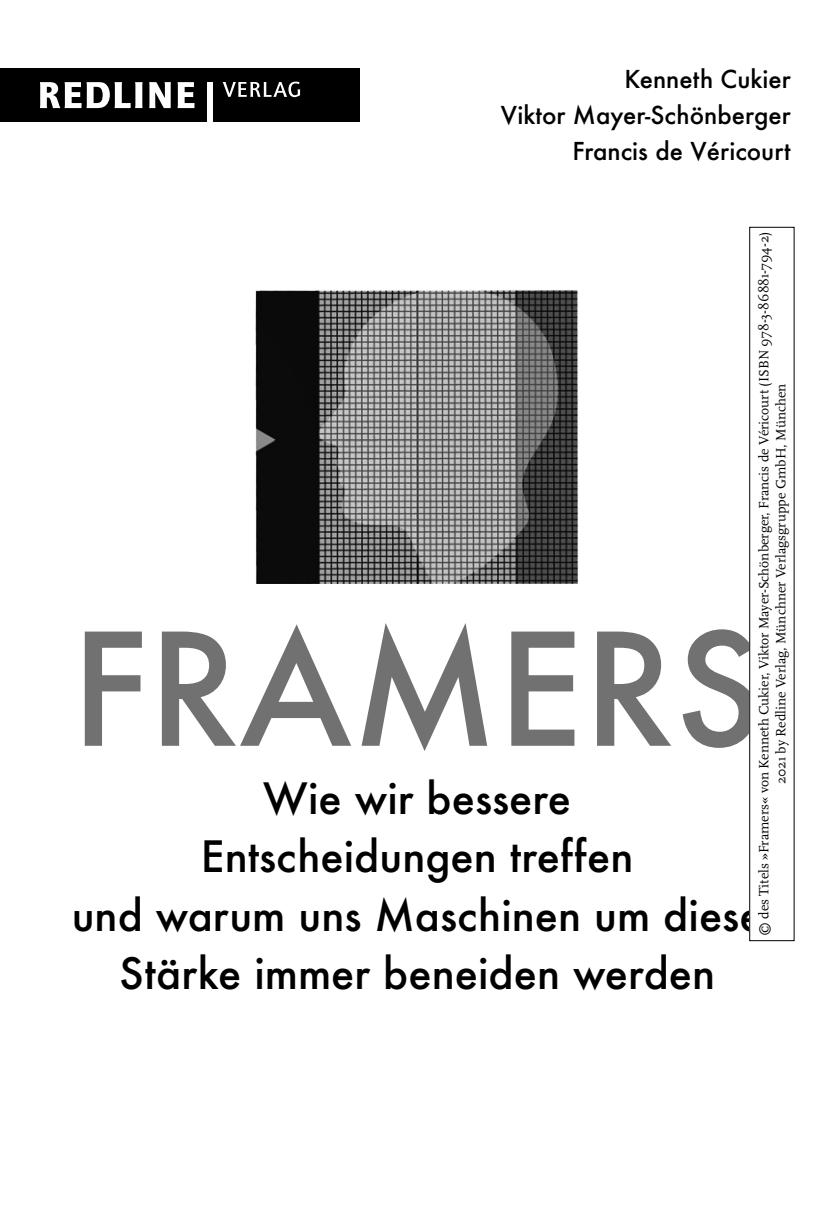
<style>
.page{position:relative;width:823px;height:1219px;background:#fff}
.page>*{position:absolute;margin:0;border:0;box-sizing:border-box;transform-origin:0 0}
.t1{font:500 151.6px "Futura";color:#717171}
.t2{font:500 42px/58px "Futura";color:#000;text-align:center}
.t3{font:500 24px/36px "Futura";color:#000;text-align:right}
.t4{font:14px/17px "Scala Pro";color:#000;text-align:center}
</style>
<div class="page">
<div style="left:0;top:68px;width:359px;height:54px;background:#000"></div>
<svg style="left:40px;top:82px;width:154px;height:26px"></svg>
<svg style="left:222px;top:82px;width:78px;height:15px"></svg>
<div style="left:207px;top:82px;width:5px;height:40px;background:#fff"></div>
<img style="left:256px;top:290px;width:322px;height:294px">
<div style="left:749px;top:227px;width:44px;height:714px;background:linear-gradient(to right,#fff,#fff)"></div>
<div style="left:748px;top:227px;width:46px;height:714px;border:1px solid #000"></div>
<p class="t3" style="left:500px;top:61px;width:291px">Kenneth Cukier<br>Viktor Mayer-Schönberger<br>Francis de Véricourt</p>
<p class="t4" style="left:755px;top:936px;width:706px;rotate:-90deg">© des Titels »Framers« von Kenneth Cukier, Viktor Mayer-Schönberger, Francis de Véricourt (ISBN 978-3-86881-794-2)<br>2021 by Redline Verlag, Münchner Verlagsgruppe GmbH, München</p>
<p class="t1" style="left:71px;top:586px;width:693px">FRAMERS</p>
<p class="t2" style="left:201px;top:769px;width:433px">Wie wir bessere<br>Entscheidungen treffen</p>
<p class="t2" style="left:72px;top:885px;width:692px">und warum uns Maschinen um diese<br>Stärke immer beneiden werden</p>
</div>
